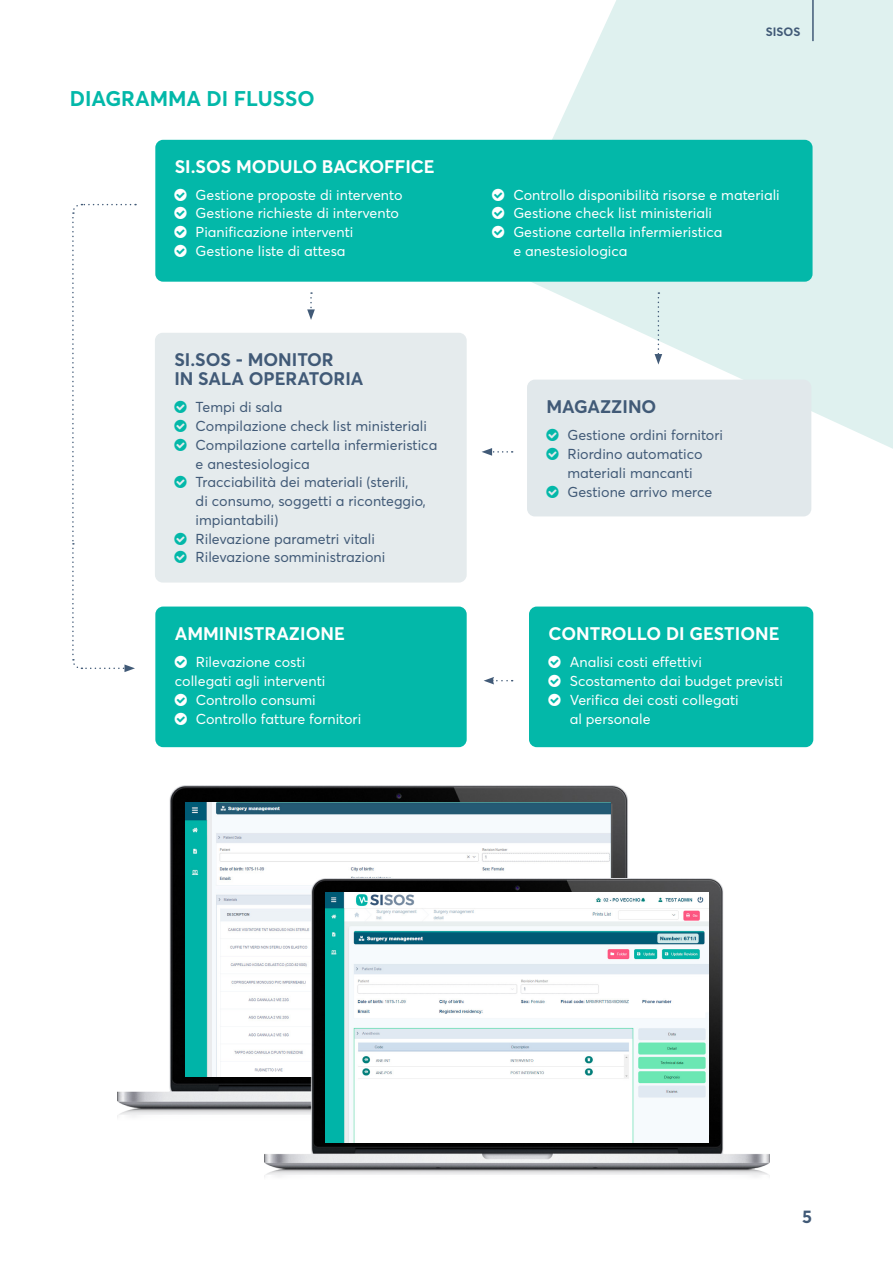
<style>
.page{position:relative;width:893px;height:1263px;background:#fff}
.page>*{position:absolute;margin:0;border:0;box-sizing:border-box;transform-origin:0 0}
.t1{font:700 21px "Averta";color:#03b8a9}
.t2{font:700 18px "Averta";color:#fff}
.t3{font:700 18px "Averta";color:#415a77}
.t4{font:14.25px/18.8px "Averta";color:#fff}
.t5{font:14.25px/18.8px "Averta";color:#415a77}
.t6{font:700 12px "Averta";color:#415a77}
</style>
<div class="page">
<svg style="left:502px;top:0;width:391px;height:517px;fill:#dff1ef"></svg>
<hr style="left:813px;top:0;width:1px;height:41px;background:#415a77">
<div style="left:527px;top:380px;width:284px;height:136px;background:#e1e8eb;border-radius:8px"></div>
<div style="left:155px;top:333px;width:312px;height:249px;background:#e5ebed;border-radius:8px"></div>
<div style="left:155px;top:606px;width:312px;height:141px;background:#03b8a9;border-radius:8px"></div>
<div style="left:155px;top:140px;width:657px;height:142px;background:#03b8a9;border-radius:8px"></div>
<div style="left:529px;top:606px;width:284px;height:141px;background:#03b8a9;border-radius:8px"></div>
<svg style="left:72px;top:204px;width:64px;height:468px"></svg>
<svg style="left:307px;top:292px;width:8px;height:28px"></svg>
<svg style="left:655px;top:292px;width:7px;height:73px"></svg>
<svg style="left:482px;top:448px;width:31px;height:8px"></svg>
<svg style="left:484px;top:677px;width:29px;height:7px"></svg>
<img style="left:118px;top:785px;width:510px;height:332px">
<img style="left:185px;top:803px;width:425px;height:273px">
<img style="left:265px;top:878px;width:505px;height:299px">
<img style="left:325px;top:893px;width:384px;height:250px">
<p class="t1" style="left:70px;top:86px;width:246px">DIAGRAMMA DI FLUSSO</p>
<p class="t2" style="left:175px;top:156px;width:261px">SI.SOS MODULO BACKOFFICE</p>
<p class="t6" style="left:766px;top:24px;width:36px">SISOS</p>
<p class="t4" style="left:196px;top:185px;width:208px">Gestione proposte di intervento<br>Gestione richieste di intervento<br>Pianificazione interventi<br>Gestione liste di attesa</p>
<p class="t4" style="left:513px;top:185px;width:268px">Controllo disponibilità risorse e materiali Gestione check list ministeriali<br>Gestione cartella infermieristica<br>e anestesiologica</p>
<p class="t3" style="left:174px;top:348px;width:161px">SI.SOS - MONITOR</p>
<p class="t3" style="left:174px;top:367px;width:190px">IN SALA OPERATORIA</p>
<p class="t5" style="left:196px;top:398px;width:243px">Tempi di sala<br>Compilazione check list ministeriali<br>Compilazione cartella infermieristica e anestesiologica<br>Tracciabilità dei materiali (sterili,<br>di consumo, soggetti a riconteggio, impiantabili)<br>Rilevazione parametri vitali<br>Rilevazione somministrazioni</p>
<p class="t2" style="left:175px;top:622px;width:172px">AMMINISTRAZIONE</p>
<p class="t4" style="left:175px;top:653px;width:152px;text-align:center">Rilevazione costi collegati agli interventi</p>
<p class="t4" style="left:196px;top:690px;width:121px">Controllo consumi</p>
<p class="t4" style="left:196px;top:709px;width:167px">Controllo fatture fornitori</p>
<p class="t3" style="left:546px;top:395px;width:111px">MAGAZZINO</p>
<p class="t5" style="left:567px;top:426px;width:157px">Gestione ordini fornitori</p>
<p class="t5" style="left:567px;top:445px;width:137px">Riordino automatico</p>
<p class="t5" style="left:567px;top:463px;width:127px">materiali mancanti</p>
<p class="t5" style="left:567px;top:482px;width:146px">Gestione arrivo merce</p>
<p class="t2" style="left:548px;top:622px;width:233px">CONTROLLO DI GESTIONE</p>
<p class="t4" style="left:570px;top:653px;width:134px">Analisi costi effettivi</p>
<p class="t4" style="left:570px;top:672px;width:215px">Scostamento dai budget previsti</p>
<p class="t4" style="left:570px;top:690px;width:171px">Verifica dei costi collegati al personale</p>
<p class="t3" style="left:802px;top:1205px;width:11px">5</p>
</div>
